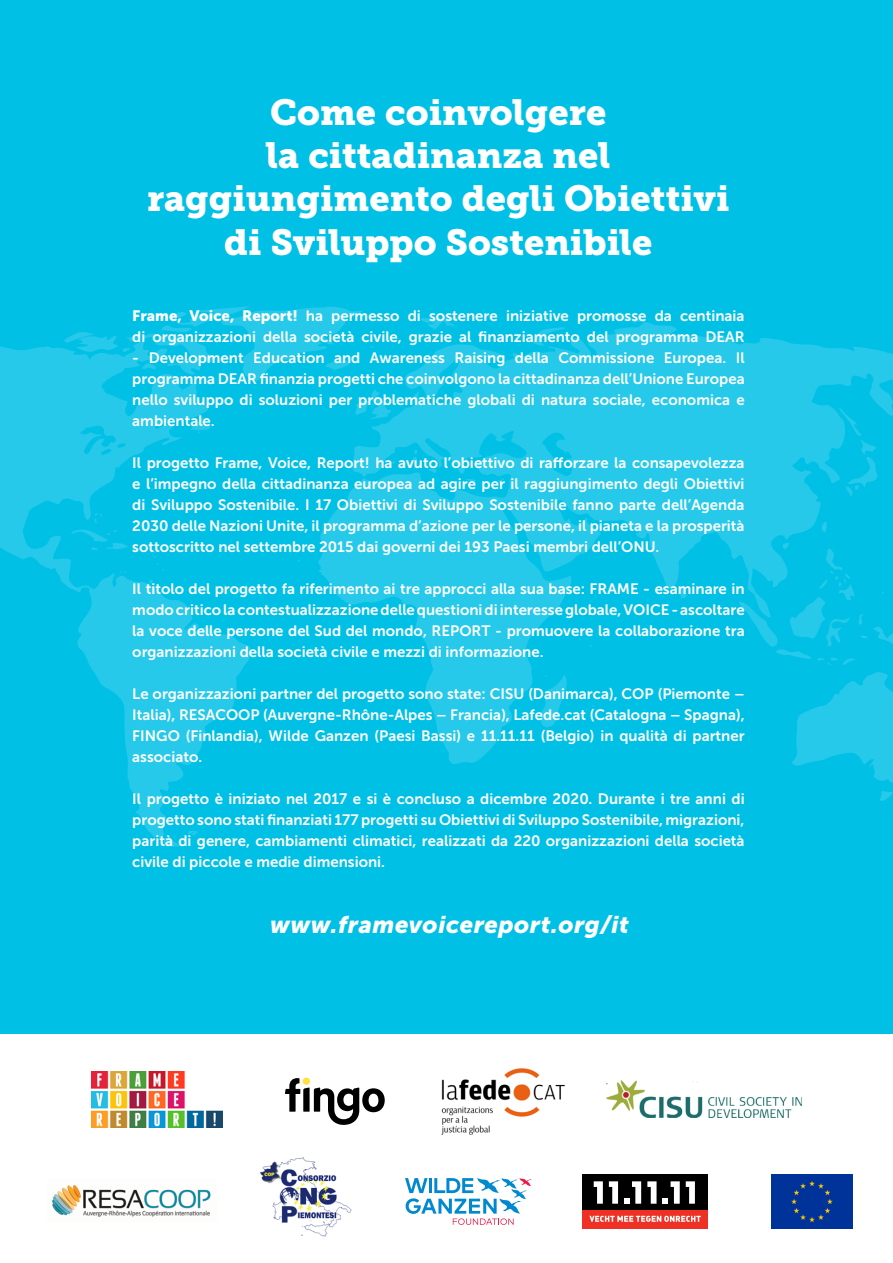
<style>
.page{position:relative;width:893px;height:1263px;background:#fff}
.page>*{position:absolute;margin:0;border:0;box-sizing:border-box;transform-origin:0 0}
.t1{font:36.15px/43.3px "Museo Slab 900";color:#fff;text-align:center}
.t2{font:italic 24px "Museo Sans 900";letter-spacing:.02em;color:#fff}
.t3{font:15px/21px "Museo Sans 700";color:#fff;text-align:justify}
.s1{font-family:"Museo Sans 900"}
</style>
<div class="page">
<div style="left:0;top:0;width:893px;height:1033px;background:#00c0e6"></div>
<svg style="left:0;top:306px;width:893px;height:541px"></svg>
<svg style="left:285px;top:1078px;width:100px;height:47px"></svg>
<img style="left:441px;top:1068px;width:124px;height:67px">
<img style="left:606px;top:1081px;width:195px;height:37px">
<img style="left:52px;top:1185px;width:159px;height:32px">
<div style="left:582px;top:1174px;width:125px;height:54px;background:#000"></div>
<div style="left:582px;top:1210px;width:125px;height:18px;background:#ee3124"></div>
<svg style="left:589px;top:1216px;width:112px;height:6px"></svg>
<svg style="left:594px;top:1181px;width:9px;height:23px"></svg>
<svg style="left:609px;top:1181px;width:9px;height:23px"></svg>
<svg style="left:624px;top:1181px;width:17px;height:23px"></svg>
<svg style="left:647px;top:1181px;width:33px;height:23px"></svg>
<svg style="left:686px;top:1181px;width:9px;height:23px"></svg>
<img style="left:261px;top:1157px;width:90px;height:79px">
<svg style="left:405px;top:1178px;width:127px;height:47px"></svg>
<div style="left:771px;top:1174px;width:81px;height:54px;background:#039"></div>
<img style="left:91px;top:1072px;width:132px;height:55px">
<h1 class="t1" style="left:147px;top:91px;width:584px">Come coinvolgere<br>la cittadinanza nel raggiungimento degli Obiettivi di Sviluppo Sostenibile</h1>
<p class="t3" style="left:132px;top:306px;width:614px"><span class="s1">Frame, Voice, Report!</span> ha permesso di sostenere iniziative promosse da centinaia di organizzazioni della società civile, grazie al finanziamento del programma DEAR</p>
<p class="t3" style="left:132px;top:348px;width:614px">- Development Education and Awareness Raising della Commissione Europea. Il programma DEAR finanzia progetti che coinvolgono la cittadinanza dell’Unione Europea nello sviluppo di soluzioni per problematiche globali di natura sociale, economica e ambientale.</p>
<p class="t3" style="left:132px;top:453px;width:614px">Il progetto Frame, Voice, Report! ha avuto l’obiettivo di rafforzare la consapevolezza e l’impegno della cittadinanza europea ad agire per il raggiungimento degli Obiettivi di Sviluppo Sostenibile. I 17 Obiettivi di Sviluppo Sostenibile fanno parte dell’Agenda 2030 delle Nazioni Unite, il programma d’azione per le persone, il pianeta e la prosperità sottoscritto nel settembre 2015 dai governi dei 193 Paesi membri dell’ONU.</p>
<p class="t3" style="left:132px;top:579px;width:614px">Il titolo del progetto fa riferimento ai tre approcci alla sua base: FRAME - esaminare in modo critico la contestualizzazione delle questioni di interesse globale, VOICE - ascoltare la voce delle persone del Sud del mondo, REPORT - promuovere la collaborazione tra organizzazioni della società civile e mezzi di informazione.</p>
<p class="t3" style="left:132px;top:684px;width:614px">Le organizzazioni partner del progetto sono state: CISU (Danimarca), COP (Piemonte – Italia), RESACOOP (Auvergne-Rhône-Alpes – Francia), Lafede.cat (Catalogna – Spagna), FINGO (Finlandia), Wilde Ganzen (Paesi Bassi) e 11.11.11 (Belgio) in qualità di partner associato.</p>
<p class="t3" style="left:132px;top:789px;width:614px">Il progetto è iniziato nel 2017 e si è concluso a dicembre 2020. Durante i tre anni di progetto sono stati finanziati 177 progetti su Obiettivi di Sviluppo Sostenibile, migrazioni, parità di genere, cambiamenti climatici, realizzati da 220 organizzazioni della società civile di piccole e medie dimensioni.</p>
<h2 class="t2" style="left:270px;top:911px;width:360px">www.framevoicereport.org/it</h2>
</div>
